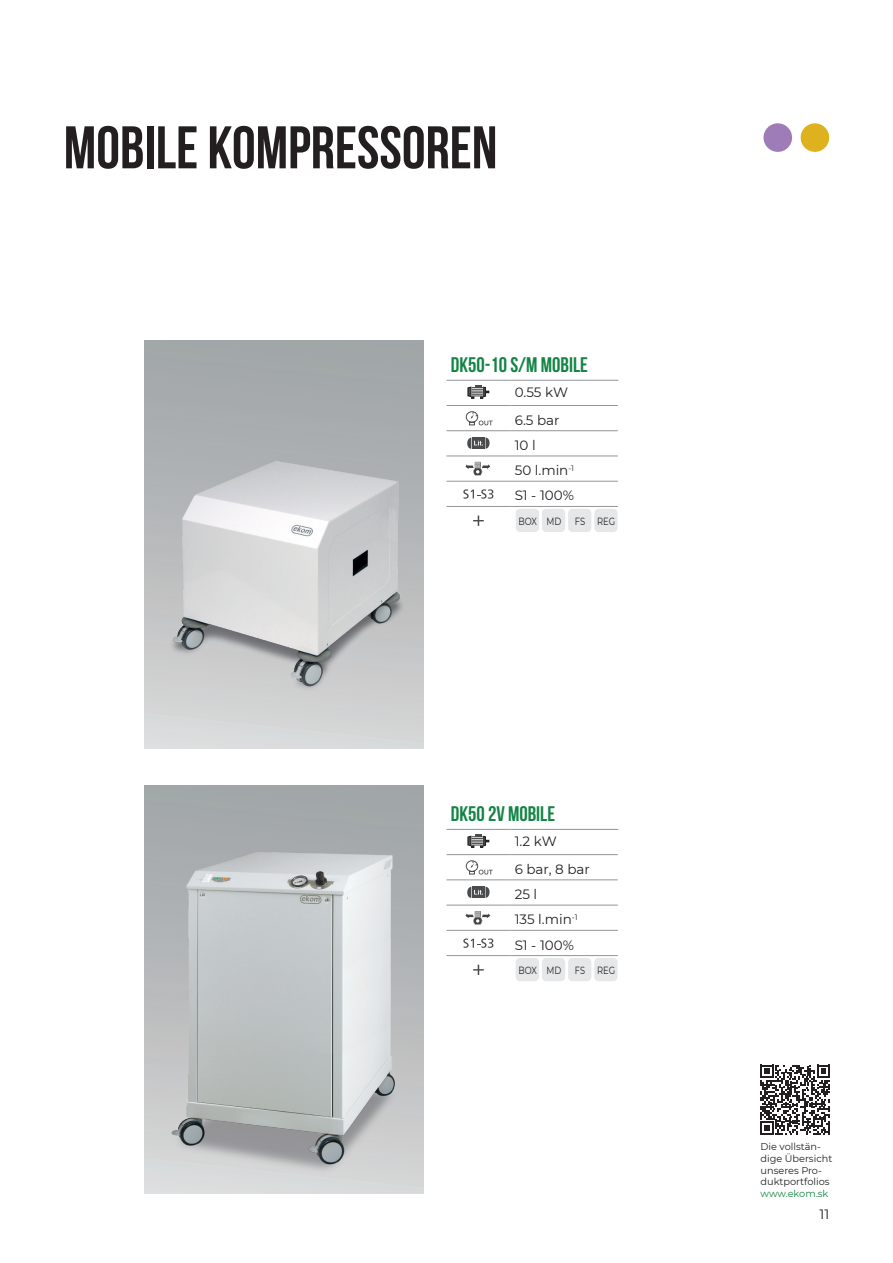
<style>
.page{position:relative;width:893px;height:1263px;background:#fff}
.page>*{position:absolute;margin:0;border:0;box-sizing:border-box;transform-origin:0 0}
.Bold_48pt{font:700 60px "Bebas Neue";color:#231f20}
.t1{font:700 21px "Bebas Neue";color:#148446}
.t2{font:13.5px "Montserrat";color:#231f20}
.t3{font:10.5px "Montserrat";color:#231f20;scale:.8 1}
.t4{font:10.5px "Montserrat";color:#231f20;scale:.78 1}
.t5{font:9.75px/11.7px "Montserrat";color:#231f20}
.t6{font:9.75px "Montserrat";letter-spacing:-.005em;color:#148446}
</style>
<div class="page">
<div style="left:145px;top:785px;width:279px;height:41px;background:#a2a7a8"></div>
<svg style="left:145px;top:340px;width:279px;height:408px;background:#b5b8b9"></svg>
<hr style="left:446px;top:380px;width:64px;height:1px;background:#939598">
<hr style="left:510px;top:380px;width:108px;height:1px;background:#939598">
<hr style="left:446px;top:405px;width:64px;height:1px;background:#939598">
<hr style="left:510px;top:405px;width:108px;height:1px;background:#939598">
<hr style="left:446px;top:430px;width:64px;height:1px;background:#939598">
<hr style="left:510px;top:430px;width:108px;height:1px;background:#939598">
<hr style="left:446px;top:456px;width:64px;height:1px;background:#939598">
<hr style="left:510px;top:456px;width:108px;height:1px;background:#939598">
<hr style="left:446px;top:481px;width:64px;height:1px;background:#939598">
<hr style="left:510px;top:481px;width:108px;height:1px;background:#939598">
<hr style="left:446px;top:506px;width:64px;height:1px;background:#939598">
<hr style="left:510px;top:506px;width:108px;height:1px;background:#939598">
<svg style="left:468px;top:385px;width:21px;height:13px"></svg>
<svg style="left:466px;top:411px;width:27px;height:15px"></svg>
<svg style="left:467px;top:438px;width:23px;height:11px"></svg>
<svg style="left:465px;top:462px;width:25px;height:13px"></svg>
<svg style="left:463px;top:489px;width:30px;height:10px"></svg>
<hr style="left:446px;top:829px;width:64px;height:1px;background:#939598">
<hr style="left:510px;top:829px;width:108px;height:1px;background:#939598">
<hr style="left:446px;top:854px;width:64px;height:1px;background:#939598">
<hr style="left:510px;top:854px;width:108px;height:1px;background:#939598">
<hr style="left:446px;top:880px;width:64px;height:1px;background:#939598">
<hr style="left:510px;top:880px;width:108px;height:1px;background:#939598">
<hr style="left:446px;top:905px;width:64px;height:1px;background:#939598">
<hr style="left:510px;top:905px;width:108px;height:1px;background:#939598">
<hr style="left:446px;top:930px;width:64px;height:1px;background:#939598">
<hr style="left:510px;top:930px;width:108px;height:1px;background:#939598">
<hr style="left:446px;top:955px;width:64px;height:1px;background:#939598">
<hr style="left:510px;top:955px;width:108px;height:1px;background:#939598">
<svg style="left:468px;top:834px;width:21px;height:13px"></svg>
<svg style="left:466px;top:860px;width:27px;height:15px"></svg>
<svg style="left:467px;top:887px;width:23px;height:11px"></svg>
<svg style="left:465px;top:911px;width:25px;height:13px"></svg>
<svg style="left:463px;top:938px;width:30px;height:10px"></svg>
<div style="left:763px;top:123px;width:29px;height:29px;background:#9d7cb7;border-radius:50%"></div>
<div style="left:801px;top:123px;width:28px;height:29px;background:#ddb21e;border-radius:50%"></div>
<svg style="left:473px;top:515px;width:11px;height:11px"></svg>
<svg style="left:473px;top:965px;width:11px;height:10px"></svg>
<div style="left:594px;top:958px;width:24px;height:23px;background:#e6e7e9;border-radius:4px"></div>
<div style="left:542px;top:958px;width:23px;height:23px;background:#e6e7e9;border-radius:4px"></div>
<div style="left:568px;top:958px;width:23px;height:23px;background:#e6e7e9;border-radius:4px"></div>
<svg style="left:760px;top:1065px;width:70px;height:70px"></svg>
<div style="left:516px;top:958px;width:23px;height:23px;background:#e6e7e9;border-radius:4px"></div>
<div style="left:542px;top:509px;width:23px;height:23px;background:#e6e7e9;border-radius:4px"></div>
<div style="left:516px;top:509px;width:23px;height:23px;background:#e6e7e9;border-radius:4px"></div>
<div style="left:568px;top:509px;width:23px;height:23px;background:#e6e7e9;border-radius:4px"></div>
<div style="left:594px;top:509px;width:24px;height:23px;background:#e6e7e9;border-radius:4px"></div>
<img style="left:151px;top:429px;width:273px;height:275px">
<img style="left:144px;top:826px;width:280px;height:367px">
<p class="Bold_48pt" style="left:64px;top:115px;width:435px">MOBILE KOMPRESSOREN</p>
<p class="t1" style="left:451px;top:354px;width:138px">DK50-10 S/M MOBILE</p>
<p class="t2" style="left:515px;top:383px;width:55px">0.55 kW</p>
<p class="t2" style="left:515px;top:411px;width:46px">6.5 bar</p>
<p class="t2" style="left:515px;top:436px;width:22px">10 l</p>
<p class="t2" style="left:515px;top:461px;width:61px">50 l.min<sup>-1</sup></p>
<p class="t2" style="left:515px;top:486px;width:61px">S1 - 100%</p>
<p class="t3" style="left:518px;top:514px;width:25px">BOX</p>
<p class="t3" style="left:546px;top:514px;width:20px">MD</p>
<p class="t3" style="left:575px;top:514px;width:14px">FS</p>
<p class="t3" style="left:597px;top:514px;width:24px">REG</p>
<p class="t1" style="left:451px;top:803px;width:106px">DK50 2V MOBILE</p>
<p class="t2" style="left:515px;top:832px;width:44px">1.2 kW</p>
<p class="t2" style="left:515px;top:860px;width:77px">6 bar, 8 bar</p>
<p class="t2" style="left:515px;top:885px;width:24px">25 l</p>
<p class="t2" style="left:515px;top:910px;width:64px">135 l.min<sup>-1</sup></p>
<p class="t2" style="left:515px;top:935px;width:61px">S1 - 100%</p>
<p class="t3" style="left:518px;top:963px;width:25px">BOX</p>
<p class="t3" style="left:546px;top:963px;width:20px">MD</p>
<p class="t4" style="left:575px;top:963px;width:14px">FS</p>
<p class="t3" style="left:597px;top:963px;width:24px">REG</p>
<p class="t5" style="left:760px;top:1140px;width:73px">Die vollstän&shy;dige Übersicht unseres Pro&shy;duktportfolios</p>
<p class="t6" style="left:760px;top:1187px;width:69px">www.ekom.sk</p>
<p class="t2" style="left:819px;top:1205px;width:11px">11</p>
</div>
